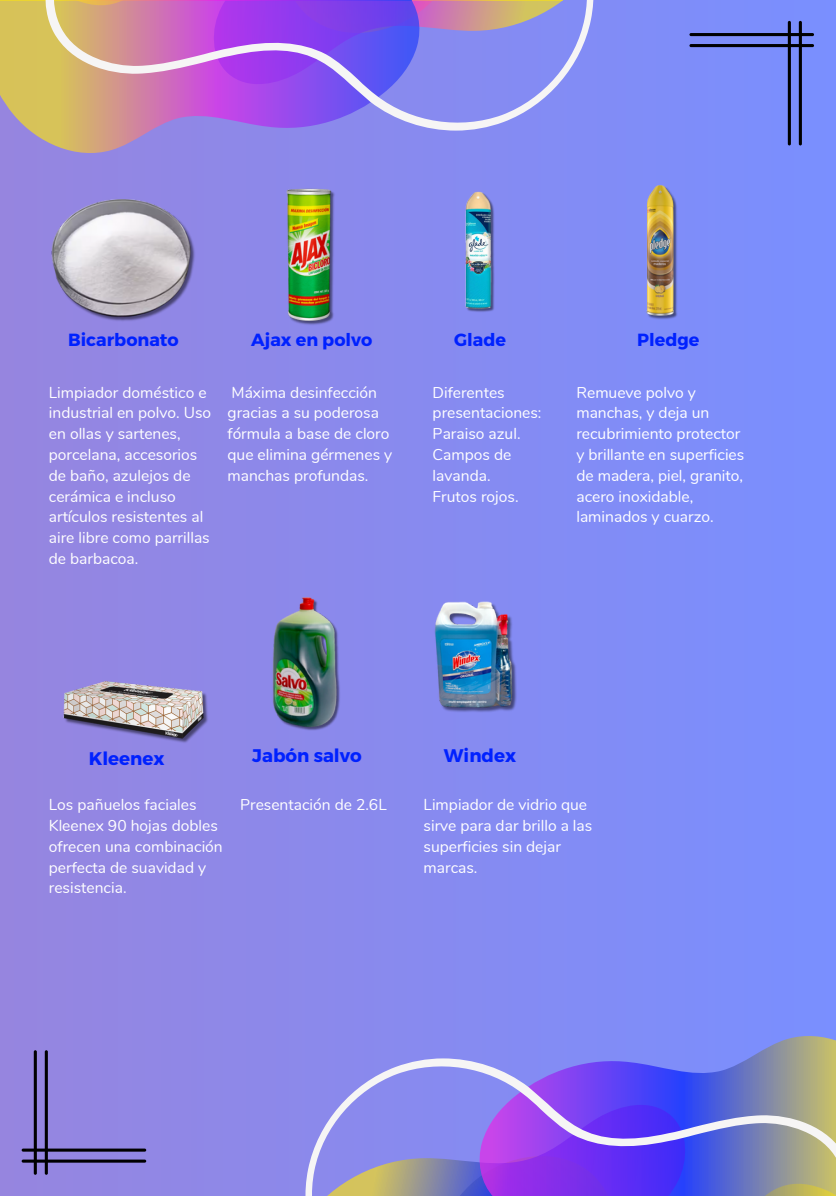
<style>
.page{position:relative;width:836px;height:1196px;background:#fff}
.page>*{position:absolute;margin:0;border:0;box-sizing:border-box;transform-origin:0 0}
.t1{font:700 18.2px "Montserrat";color:#0021ff}
.t2{font:700 17.6px "Montserrat";color:#0021ff}
.t3{font:15.6px/20.8px "Nunito";color:#fff}
</style>
<div class="page">
<div style="left:0;top:0;width:835px;height:1195px;background:linear-gradient(to right,#9685df,#798fff)"></div>
<svg style="left:22px;top:1050px;width:124px;height:124px;background:#8479cc"></svg>
<svg style="left:689px;top:21px;width:125px;height:124px;background:#7080e3"></svg>
<div style="left:600px;top:0;width:62px;height:91px;background:#808df7"></div>
<svg style="left:0;top:0;width:422px;height:160px;background:#a89ab5"></svg>
<svg style="left:40px;top:0;width:560px;height:131px;background:#a77fd1"></svg>
<div style="left:236px;top:1098px;width:63px;height:97px;background:#8d88e9"></div>
<svg style="left:476px;top:1029px;width:360px;height:29px;background:#858fe8"></svg>
<svg style="left:299px;top:1058px;width:537px;height:137px;background:#8677da"></svg>
<img style="left:40px;top:173px;width:167px;height:167px">
<img style="left:236px;top:181px;width:152px;height:152px">
<img style="left:616px;top:181px;width:94px;height:143px">
<img style="left:464px;top:181px;width:32px;height:143px">
<img style="left:49px;top:625px;width:175px;height:175px">
<img style="left:240px;top:598px;width:133px;height:133px">
<img style="left:413px;top:571px;width:134px;height:178px">
<p class="t2" style="left:68px;top:328px;width:112px">Bicarbonato</p>
<p class="t3" style="left:49px;top:382px;width:164px">Limpiador doméstico e industrial en polvo. Uso en ollas y sartenes, porcelana, accesorios de baño, azulejos de cerámica e incluso artículos resistentes al aire libre como parrillas de barbacoa.</p>
<p class="t2" style="left:251px;top:328px;width:123px">Ajax en polvo</p>
<p class="t3" style="left:227px;top:382px;width:166px">Máxima desinfección gracias a su poderosa fórmula a base de cloro que elimina gérmenes y manchas profundas.</p>
<p class="t2" style="left:454px;top:328px;width:53px">Glade</p>
<p class="t3" style="left:432px;top:382px;width:110px">Diferentes presentaciones:</p>
<h1 class="t3" style="left:432px;top:423px;width:89px">Paraiso azul.</h1>
<p class="t3" style="left:432px;top:444px;width:80px">Campos de lavanda.</p>
<h1 class="t3" style="left:432px;top:486px;width:87px">Frutos rojos.</h1>
<h1 class="t2" style="left:637px;top:328px;width:64px">Pledge</h1>
<p class="t3" style="left:576px;top:382px;width:169px">Remueve polvo y manchas, y deja un recubrimiento protector y brillante en superficies de madera, piel, granito, acero inoxidable, laminados y cuarzo.</p>
<p class="t1" style="left:89px;top:747px;width:77px">Kleenex</p>
<p class="t1" style="left:252px;top:743px;width:111px">Jabón salvo</p>
<p class="t3" style="left:240px;top:794px;width:148px">Presentación de 2.6L</p>
<h1 class="t3" style="left:49px;top:794px;width:175px">Los pañuelos faciales<br>Kleenex 90 hojas dobles ofrecen una combinación perfecta de suavidad y resistencia.</h1>
<h1 class="t1" style="left:444px;top:743px;width:74px">Windex</h1>
<h1 class="t3" style="left:423px;top:794px;width:170px">Limpiador de vidrio que sirve para dar brillo a las superficies sin dejar marcas.</h1>
</div>
